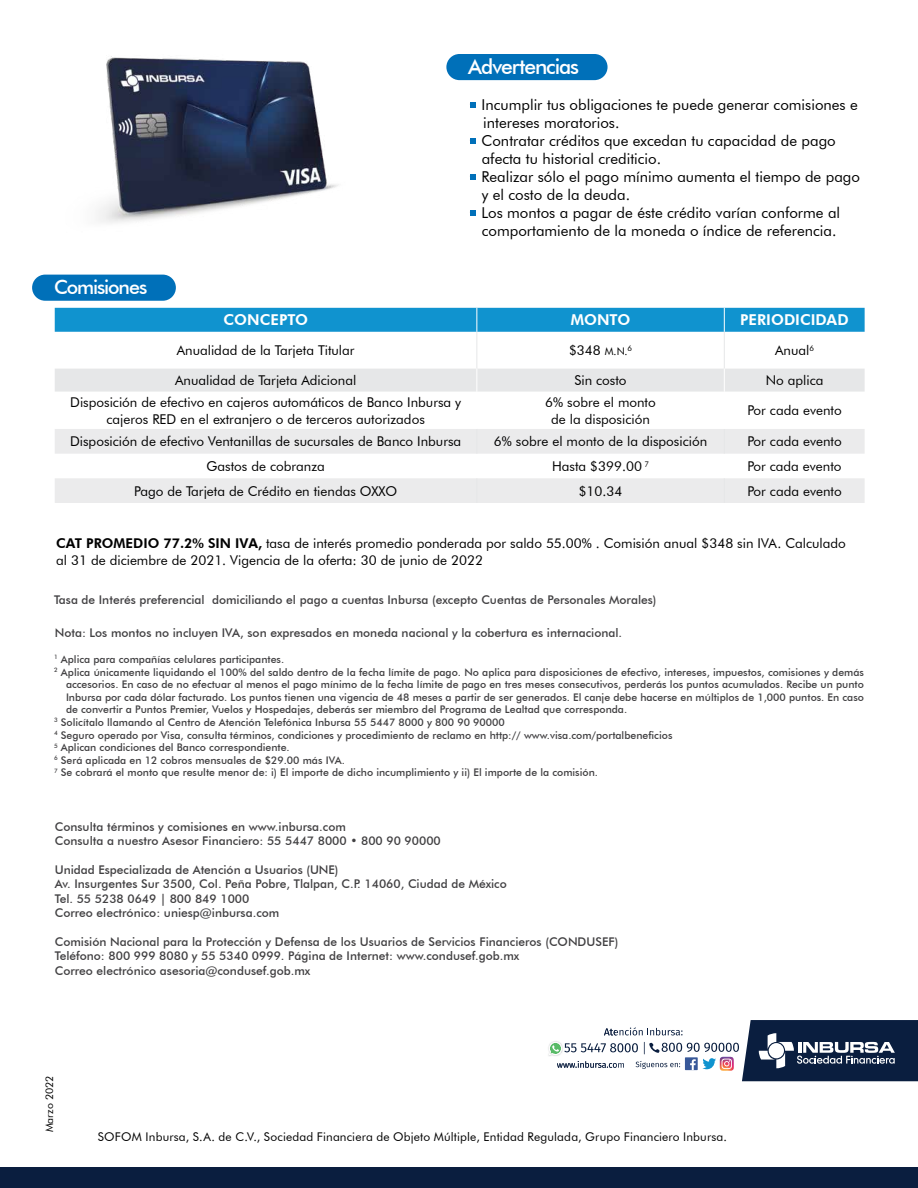
<style>
.page{position:relative;width:918px;height:1188px;background:#fff}
.page>*{position:absolute;margin:0;border:0;box-sizing:border-box;transform-origin:0 0}
.t1{font:500 21px "Futura BT";letter-spacing:-.05em;color:#fff}
.t2{font:500 19.5px "Futura BT";letter-spacing:-.055em;color:#fff}
.t3{font:15px/18px "Futura BT";color:#000}
.t4{font:800 15px "Futura BT";color:#fff}
.t5{font:13.5px/16.2px "Futura BT";color:#000;text-align:center}
.t6{font:500 12px/14.4px "Futura BT";color:#414042}
.t7{font:12px "Futura BT";letter-spacing:.015em;color:#000}
.t8{font:500 10.5px "Futura BT";color:#414042}
.t9{font:10.5px "Futura BT";color:#000}
.s1{font-size:10.5px}
.s2{font-weight:800}
</style>
<div class="page">
<div style="left:1px;top:1167px;width:917px;height:21px;background:#0a1e3f"></div>
<div style="left:32px;top:275px;width:144px;height:26px;background:#0070b9;border-radius:13px"></div>
<svg style="left:55px;top:429px;width:810px;height:74px;fill:#ebebec"></svg>
<div style="left:55px;top:308px;width:810px;height:24px;background:#1093cf"></div>
<hr style="left:477px;top:332px;width:1px;height:37px;background:#e6e7e8">
<hr style="left:724px;top:332px;width:1px;height:37px;background:#e6e7e8">
<svg style="left:477px;top:429px;width:1px;height:25px"></svg>
<svg style="left:724px;top:429px;width:1px;height:25px"></svg>
<svg style="left:477px;top:478px;width:1px;height:25px"></svg>
<svg style="left:724px;top:478px;width:1px;height:25px"></svg>
<div style="left:55px;top:369px;width:810px;height:23px;background:#e6e7e8"></div>
<div style="left:446px;top:54px;width:162px;height:26px;background:#0070b9;border-radius:13px"></div>
<svg style="left:470px;top:102px;width:6px;height:5px"></svg>
<svg style="left:470px;top:138px;width:6px;height:6px"></svg>
<svg style="left:470px;top:174px;width:6px;height:6px"></svg>
<svg style="left:470px;top:210px;width:6px;height:6px"></svg>
<img style="left:60px;top:56px;width:278px;height:245px">
<svg style="left:549px;top:1020px;width:369px;height:61px"></svg>
<h2 class="t2" style="left:54px;top:276px;width:95px">Comisiones</h2>
<h1 class="t1" style="left:468px;top:54px;width:112px">Advertencias</h1>
<h3 class="t3" style="left:483px;top:96px;width:376px;text-indent:-15px">• Incumplir tus obligaciones te puede generar comisiones e intereses moratorios.</h3>
<h3 class="t3" style="left:482px;top:132px;width:355px;text-indent:-14px">• Contratar créditos que excedan tu capacidad de pago afecta tu historial crediticio.</h3>
<h3 class="t3" style="left:482px;top:168px;width:380px;text-indent:-14px">• Realizar sólo el pago mínimo aumenta el tiempo de pago y el costo de la deuda.</h3>
<h3 class="t3" style="left:468px;top:204px;width:373px;text-align:right">• Los montos a pagar de éste crédito varían conforme al comportamiento de la moneda o índice de referencia.</h3>
<h3 class="t4" style="left:223px;top:311px;width:86px">CONCEPTO</h3>
<h3 class="t4" style="left:571px;top:311px;width:61px">MONTO</h3>
<h3 class="t4" style="left:740px;top:311px;width:110px">PERIODICIDAD</h3>
<p class="t5" style="left:177px;top:342px;width:179px">Anualidad de la Tarjeta Titular</p>
<p class="t5" style="left:569px;top:342px;width:65px">$348 <span class="s1">M.N.</span><sup>6</sup></p>
<p class="t5" style="left:775px;top:342px;width:40px">Anual<sup>6</sup></p>
<p class="t5" style="left:175px;top:372px;width:183px">Anualidad de Tarjeta Adicional</p>
<p class="t5" style="left:575px;top:372px;width:54px">Sin costo</p>
<p class="t5" style="left:766px;top:372px;width:59px">No aplica</p>
<p class="t5" style="left:70px;top:394px;width:392px">Disposición de efectivo en cajeros automáticos de Banco Inbursa y cajeros RED en el extranjero o de terceros autorizados</p>
<p class="t5" style="left:545px;top:394px;width:112px">6% sobre el monto de la disposición</p>
<p class="t5" style="left:747px;top:402px;width:96px">Por cada evento</p>
<p class="t5" style="left:70px;top:433px;width:393px">Disposición de efectivo Ventanillas de sucursales de Banco Inbursa</p>
<p class="t5" style="left:494px;top:433px;width:215px">6% sobre el monto de la disposición</p>
<p class="t5" style="left:747px;top:433px;width:96px">Por cada evento</p>
<p class="t5" style="left:207px;top:458px;width:120px">Gastos de cobranza</p>
<p class="t5" style="left:552px;top:458px;width:98px">Hasta $399.00 <sup>7</sup></p>
<p class="t5" style="left:747px;top:458px;width:96px">Por cada evento</p>
<p class="t5" style="left:134px;top:483px;width:264px">Pago de Tarjeta de Crédito en tiendas OXXO</p>
<p class="t5" style="left:579px;top:483px;width:45px">$10.34</p>
<p class="t5" style="left:747px;top:483px;width:96px">Por cada evento</p>
<p class="t5" style="left:56px;top:535px;width:791px;text-align:left"><span class="s2">CAT PROMEDIO 77.2% SIN IVA,</span> tasa de interés promedio ponderada por saldo 55.00% . Comisión anual $348 sin IVA. Calculado al 31 de diciembre de 2021. Vigencia de la oferta: 30 de junio de 2022</p>
<p class="t6" style="left:54px;top:592px;width:604px">Tasa de Interés preferencial domiciliando el pago a cuentas Inbursa (excepto Cuentas de Personales Morales)</p>
<p class="t6" style="left:55px;top:626px;width:569px">Nota: Los montos no incluyen IVA, son expresados en moneda nacional y la cobertura es internacional.</p>
<p class="t8" style="left:54px;top:653px;width:232px"><sup>1</sup> Aplica para compañías celulares participantes.</p>
<p class="t8" style="left:54px;top:665px;width:812px"><sup>2</sup> Aplica únicamente liquidando el 100% del saldo dentro de la fecha límite de pago. No aplica para disposiciones de efectivo, intereses, impuestos, comisiones y demás</p>
<p class="t8" style="left:66px;top:678px;width:799px">accesorios. En caso de no efectuar al menos el pago mínimo de la fecha límite de pago en tres meses consecutivos, perderás los puntos acumulados. Recibe un punto</p>
<p class="t8" style="left:66px;top:691px;width:799px">Inbursa por cada dólar facturado. Los puntos tienen una vigencia de 48 meses a partir de ser generados. El canje debe hacerse en múltiplos de 1,000 puntos. En caso</p>
<p class="t8" style="left:66px;top:703px;width:563px">de convertir a Puntos Premier, Vuelos y Hospedajes, deberás ser miembro del Programa de Lealtad que corresponda.</p>
<p class="t8" style="left:54px;top:716px;width:452px"><sup>3</sup> Solicítalo llamando al Centro de Atención Telefónica Inbursa 55 5447 8000 y 800 90 90000</p>
<p class="t8" style="left:54px;top:728px;width:620px"><sup>4</sup> Seguro operado por Visa, consulta términos, condiciones y procedimiento de reclamo en http:// www.visa.com/portalbeneficios</p>
<p class="t8" style="left:54px;top:741px;width:237px"><sup>5</sup> Aplican condiciones del Banco correspondiente.</p>
<p class="t8" style="left:54px;top:754px;width:293px"><sup>6</sup> Será aplicada en 12 cobros mensuales de $29.00 más IVA.</p>
<p class="t8" style="left:54px;top:766px;width:546px"><sup>7</sup> Se cobrará el monto que resulte menor de: i) El importe de dicho incumplimiento y ii) El importe de la comisión.</p>
<p class="t6" style="left:55px;top:819px;width:388px">Consulta términos y comisiones en www.inbursa.com<br>Consulta a nuestro Asesor Financiero: 55 5447 8000 • 800 90 90000</p>
<p class="t6" style="left:55px;top:863px;width:454px">Unidad Especializada de Atención a Usuarios (UNE)<br>Av. Insurgentes Sur 3500, Col. Peña Pobre, Tlalpan, C.P. 14060, Ciudad de México Tel. 55 5238 0649 | 800 849 1000<br>Correo electrónico: uniesp@inbursa.com</p>
<p class="t6" style="left:55px;top:935px;width:565px">Comisión Nacional para la Protección y Defensa de los Usuarios de Servicios Financieros (CONDUSEF)<br>Teléfono: 800 999 8080 y 55 5340 0999. Página de Internet: www.condusef.gob.mx<br>Correo electrónico asesoria@condusef.gob.mx</p>
<p class="t9" style="left:43px;top:1132px;width:58px;rotate:-90deg">Marzo 2022</p>
<p class="t7" style="left:98px;top:1130px;width:631px">SOFOM Inbursa, S.A. de C.V., Sociedad Financiera de Objeto Múltiple, Entidad Regulada, Grupo Financiero Inbursa.</p>
</div>
